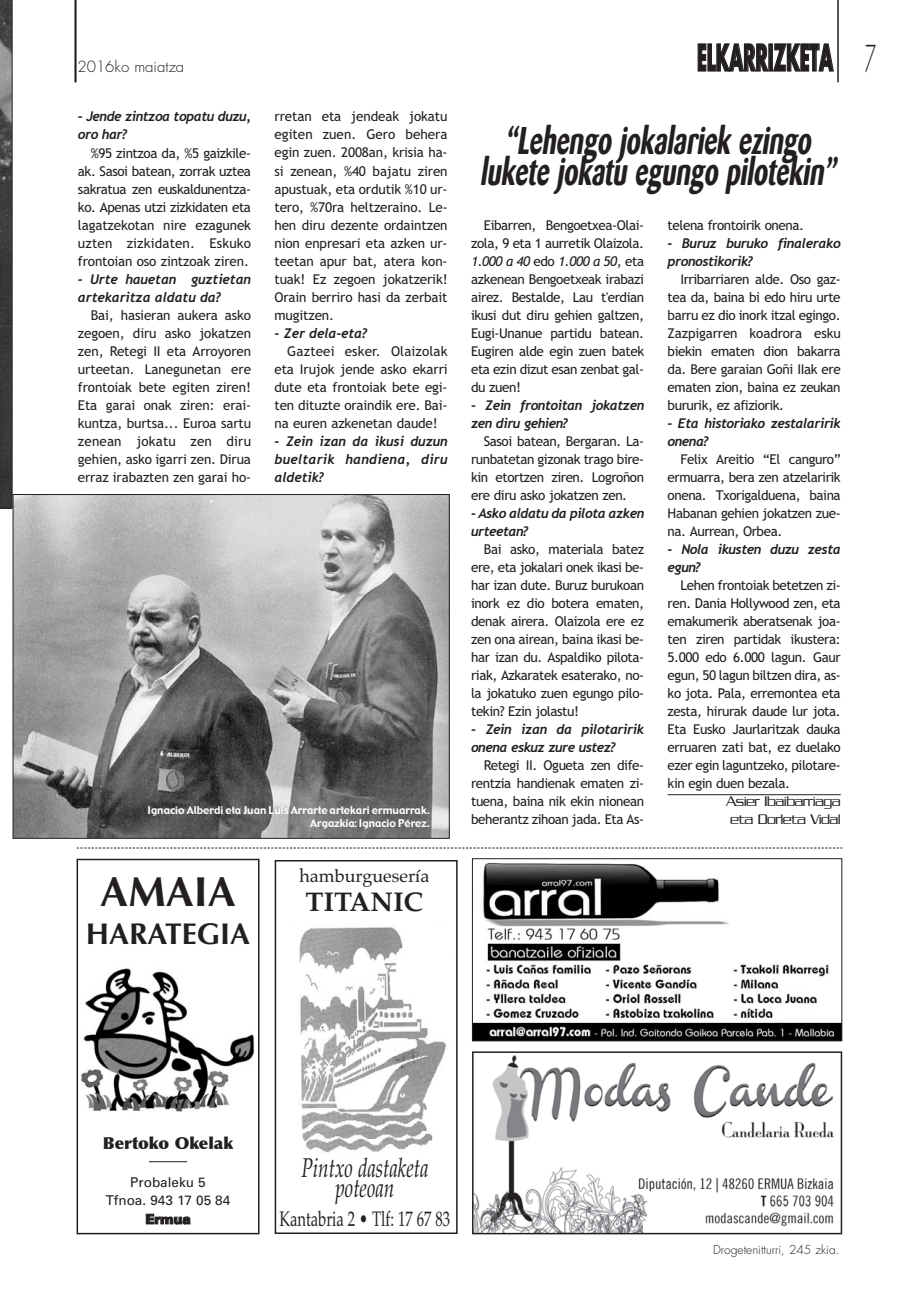
<style>
.page{position:relative;width:919px;height:1289px;background:#fff}
.page>*{position:absolute;margin:0;border:0;box-sizing:border-box;transform-origin:0 0}
.t1{font:700 42px "Optima";color:#231f20}
.t2{font:italic 36px/31.5px "Barme F";color:#231f20;text-align:center;scale:.7 1}
.t3{font:700 36px "Futura";letter-spacing:-.005em;color:#231f20;scale:.5 1}
.t4{font:700 30px "Optima";color:#231f20}
.t5{font:italic 27px/19.5px "Palatino";color:#231f20;text-align:center;scale:.7 1}
.t6{font:700 27px "Palatino";color:#231f20}
.t7{font:21px "Palatino";color:#231f20;scale:.7 1}
.t8{font:18px "Palatino";color:#231f20}
.t9{font:900 16.5px "Optima";color:#231f20}
.t10{font:300 15px/18px "Serpentine";letter-spacing:-.04em;color:#231f20}
.t11{font:300 15px "Futura";color:#231f20}
.t12{font:13.5px/18px "Trebuchet MS";letter-spacing:-.03em;color:#231f20;text-align:justify}
.t13{font:italic 700 13.5px/18px "Trebuchet";letter-spacing:-.035em;color:#231f20}
.t14{font:italic 700 13.5px/18px "Trebuchet";letter-spacing:-.01em;color:#231f20}
.t15{font:13.5px/18.8px "Univers";color:#231f20;text-align:center}
.t16{font:900 13.5px "Univers";letter-spacing:-.01em;color:#231f20}
.t17{font:300 12px "Futura";color:#231f20}
.t18{font:10.5px/12.6px "Gadget";color:#fff;text-align:right}
.s1{font-weight:300}
.s2{font-style:italic}
</style>
<div class="page">
<hr style="left:74px;top:1px;width:2px;height:81px;background:#231f20">
<hr style="left:837px;top:1px;width:1px;height:81px;background:#231f20">
<svg style="left:77px;top:847px;width:765px;height:1px"></svg>
<hr style="left:75px;top:1px;width:2px;height:81px;background:#231f20">
<hr style="left:667px;top:794px;width:173px;height:1px;background:#231f20">
<svg style="left:0;top:1px;width:13px;height:507px;background:#4a4a4a"></svg>
<div style="left:77px;top:858px;width:182px;height:376px;border:2px solid #231f20"></div>
<img style="left:81px;top:968px;width:174px;height:144px">
<hr style="left:149px;top:1161px;width:38px;height:1px;background:#231f20">
<img style="left:474px;top:862px;width:366px;height:177px">
<div style="left:472px;top:858px;width:370px;height:183px;border:1px solid #231f20"></div>
<img style="left:15px;top:496px;width:432px;height:340px">
<div style="left:13px;top:494px;width:436px;height:344px;border:1px solid #231f20"></div>
<img style="left:299px;top:927px;width:148px;height:226px">
<div style="left:275px;top:860px;width:182px;height:373px;border:2px solid #231f20"></div>
<img style="left:475px;top:1055px;width:360px;height:176px">
<div style="left:472px;top:1051px;width:370px;height:183px;border:2px solid #231f20"></div>
<p class="t11" style="left:77px;top:59px;width:108px">2016ko maiatza</p>
<p class="t13" style="left:78px;top:109px;width:175px">- Jende zintzoa topatu duzu, oro har?</p>
<p class="t12" style="left:78px;top:145px;width:174px;text-indent:13px">%95 zintzoa da, %5 gaizkile&shy;ak. Sasoi batean, zorrak uztea sakratua zen euskaldunentza&shy;ko. Apenas utzi zizkidaten eta lagatzekotan nire ezagunek uzten zizkidaten. Eskuko frontoian oso zintzoak ziren.</p>
<p class="t14" style="left:78px;top:271px;width:175px">- Urte hauetan guztietan artekaritza aldatu da?</p>
<p class="t12" style="left:78px;top:307px;width:174px;text-indent:13px">Bai, hasieran aukera asko zegoen, diru asko jokatzen zen, Retegi II eta Arroyoren urteetan. Lanegunetan ere frontoiak bete egiten ziren!<br>Eta garai onak ziren: erai&shy;kuntza, burtsa... Euroa sartu zenean jokatu zen diru gehien, asko igarri zen. Dirua erraz irabazten zen garai ho-</p>
<p class="t12" style="left:274px;top:109px;width:174px">rretan eta jendeak jokatu egiten zuen. Gero behera egin zuen. 2008an, krisia ha&shy;si zenean, %40 bajatu ziren apustuak, eta ordutik %10 ur&shy;tero, %70ra heltzeraino. Le&shy;hen diru dezente ordaintzen nion enpresari eta azken ur&shy;teetan apur bat, atera kon&shy;tuak! Ez zegoen jokatzerik!<br>Orain berriro hasi da zerbait mugitzen.</p>
<p class="t14" style="left:274px;top:325px;width:94px">- Zer dela-eta?</p>
<p class="t12" style="left:274px;top:343px;width:175px;text-indent:13px">Gazteei esker. Olaizolak eta Irujok jende asko ekarri dute eta frontoiak bete egi&shy;ten dituzte oraindik ere. Bai&shy;na euren azkenetan daude!</p>
<p class="t13" style="left:274px;top:433px;width:175px;text-align:justify">- Zein izan da ikusi duzun bueltarik handiena, diru aldetik?</p>
<p class="t18" style="left:148px;top:805px;width:284px">Ignacio Alberdi eta Juan Luis Arrarte artekari ermuarrak.<br>Argazkia: Ignacio Pérez.</p>
<h1 class="t1" style="left:100px;top:874px;width:137px">AMAIA</h1>
<h3 class="t4" style="left:86px;top:921px;width:166px">HARATEGIA</h3>
<h3 class="t8" style="left:299px;top:869px;width:131px">hamburguesería</h3>
<h3 class="t6" style="left:305px;top:891px;width:119px">TITANIC</h3>
<h2 class="t3" style="left:697px;top:41px;width:359px">ELKARRIZKETA <span class="s1">7</span></h2>
<h2 class="t2" style="left:479px;top:126px;width:518px">“Lehengo jokalariek ezingo lukete jokatu egungo pilotekin”</h2>
<p class="t12" style="left:471px;top:217px;width:175px;text-indent:13px">Eibarren, Bengoetxea-Olai&shy;zola, 9 eta 1 aurretik Olaizola.<br><span class="s2">1.000 a 40</span> edo <span class="s2">1.000 a 50</span>, eta azkenean Bengoetxeak irabazi airez. Bestalde, Lau t'erdian ikusi dut diru gehien galtzen, Eugi-Unanue partidu batean.<br>Eugiren alde egin zuen batek eta ezin dizut esan zenbat gal&shy;du zuen!</p>
<p class="t13" style="left:471px;top:397px;width:175px">- Zein frontoitan jokatzen zen diru gehien?</p>
<p class="t12" style="left:471px;top:433px;width:174px;text-indent:13px">Sasoi batean, Bergaran. La&shy;runbatetan gizonak trago bire&shy;kin etortzen ziren. Logroñon ere diru asko jokatzen zen.</p>
<p class="t13" style="left:471px;top:505px;width:175px">- Asko aldatu da pilota azken urteetan?</p>
<p class="t12" style="left:471px;top:541px;width:174px;text-indent:13px">Bai asko, materiala batez ere, eta jokalari onek ikasi be&shy;har izan dute. Buruz burukoan inork ez dio botera ematen, denak airera. Olaizola ere ez zen ona airean, baina ikasi be&shy;har izan du. Aspaldiko pilota&shy;riak, Azkaratek esaterako, no&shy;la jokatuko zuen egungo pilo&shy;tekin? Ezin jolastu!</p>
<p class="t13" style="left:471px;top:721px;width:175px">- Zein izan da pilotaririk onena eskuz zure ustez?</p>
<p class="t12" style="left:471px;top:757px;width:174px;text-indent:13px">Retegi II. Ogueta zen dife&shy;rentzia handienak ematen zi&shy;tuena, baina nik ekin nionean beherantz zihoan jada. Eta As-</p>
<p class="t12" style="left:667px;top:217px;width:138px">telena frontoirik onena.</p>
<p class="t13" style="left:667px;top:235px;width:175px">- Buruz buruko finalerako pronostikorik?</p>
<p class="t12" style="left:667px;top:271px;width:175px;text-indent:13px">Irribarriaren alde. Oso gaz&shy;tea da, baina bi edo hiru urte barru ez dio inork itzal egingo.<br>Zazpigarren koadrora esku biekin ematen dion bakarra da. Bere garaian Goñi IIak ere ematen zion, baina ez zeukan bururik, ez afiziorik.</p>
<p class="t13" style="left:667px;top:415px;width:175px">- Eta historiako zestalaririk onena?</p>
<p class="t12" style="left:667px;top:451px;width:174px;text-indent:13px">Felix Areitio “El canguro” ermuarra, bera zen atzelaririk onena. Txorigalduena, baina Habanan gehien jokatzen zue&shy;na. Aurrean, Orbea.</p>
<p class="t13" style="left:667px;top:541px;width:175px">- Nola ikusten duzu zesta egun?</p>
<p class="t12" style="left:667px;top:577px;width:174px;text-indent:13px">Lehen frontoiak betetzen zi&shy;ren. Dania Hollywood zen, eta emakumerik aberatsenak joa&shy;ten ziren partidak ikustera:<br>5.000 edo 6.000 lagun. Gaur egun, 50 lagun biltzen dira, as&shy;ko jota. Pala, erremontea eta zesta, hirurak daude lur jota.<br>Eta Eusko Jaurlaritzak dauka erruaren zati bat, ez duelako ezer egin laguntzeko, pilotare&shy;kin egin duen bezala.</p>
<p class="t10" style="left:726px;top:793px;width:116px">Asier Ibaibarriaga eta Dorleta Vidal</p>
<p class="t9" style="left:103px;top:1136px;width:132px">Bertoko Okelak</p>
<p class="t15" style="left:106px;top:1173px;width:126px">Probaleku 5<br>Tfnoa. 943 17 05 84</p>
<p class="t16" style="left:145px;top:1214px;width:47px">Ermua</p>
<h3 class="t7" style="left:279px;top:1211px;width:245px">Kantabria 2 • Tlf: 17 67 83</h3>
<h3 class="t5" style="left:301px;top:1161px;width:183px">Pintxo dastaketa poteoan</h3>
<p class="t17" style="left:713px;top:1243px;width:128px">Drogetenitturri, 245 zkia.</p>
</div>
